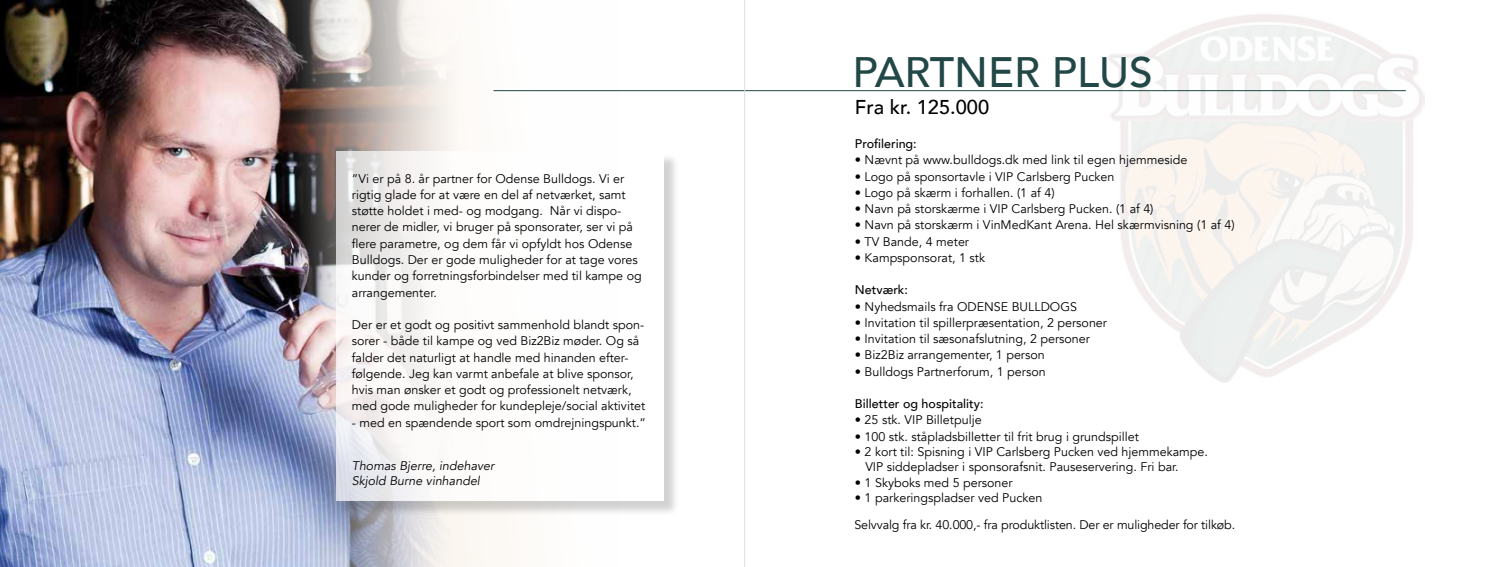
<style>
.page{position:relative;width:1489px;height:567px;background:#fff}
.page>*{position:absolute;margin:0;border:0;box-sizing:border-box;transform-origin:0 0}
.t1{font:500 42.5px "Avenir";color:#214746}
.t2{font:500 20px "Avenir";color:#000}
.t3{font:12.5px/16.2px "Avenir";color:#000}
.t4{font:500 12.5px "Avenir";color:#000}
.t5{font:italic 12.5px/15px "Avenir";color:#000}
</style>
<div class="page">
<img style="left:0;top:0;width:613px;height:567px">
<div style="left:337px;top:153px;width:342px;height:363px;background:#000;opacity:.26"></div>
<div style="left:336px;top:151px;width:327px;height:350px;background:#fff"></div>
<img style="left:1108px;top:14px;width:316px;height:369px">
<hr style="left:493px;top:90px;width:912px;height:1px;background:#214746">
<hr style="left:744px;top:0;width:1px;height:567px;background:#dcddde">
<p class="t3" style="left:352px;top:171px;width:291px">”Vi er på 8. år partner for Odense Bulldogs. Vi er rigtig glade for at være en del af netværket, samt støtte holdet i med- og modgang. Når vi dispo&shy;nerer de midler, vi bruger på sponsorater, ser vi på flere parametre, og dem får vi opfyldt hos Odense Bulldogs. Der er gode muligheder for at tage vores kunder og forretningsforbindelser med til kampe og arrangementer.</p>
<p class="t3" style="left:352px;top:317px;width:295px">Der er et godt og positivt sammenhold blandt spon&shy;sorer - både til kampe og ved Biz2Biz møder. Og så falder det naturligt at handle med hinanden efter&shy;følgende. Jeg kan varmt anbefale at blive sponsor, hvis man ønsker et godt og professionelt netværk, med gode muligheder for kundepleje/social aktivitet</p>
<p class="t3" style="left:352px;top:414px;width:296px">- med en spændende sport som omdrejningspunkt.”</p>
<p class="t5" style="left:352px;top:459px;width:144px">Thomas Bjerre, indehaver<br>Skjold Burne vinhandel</p>
<h1 class="t1" style="left:852px;top:35px;width:301px">PARTNER PLUS</h1>
<h2 class="t2" style="left:854px;top:90px;width:136px">Fra kr. 125.000</h2>
<p class="t4" style="left:854px;top:133px;width:63px">Profilering:</p>
<p class="t3" style="left:854px;top:152px;width:334px">• Nævnt på www.bulldogs.dk med link til egen hjemmeside</p>
<p class="t3" style="left:854px;top:168px;width:261px">• Logo på sponsortavle i VIP Carlsberg Pucken</p>
<p class="t3" style="left:854px;top:185px;width:201px">• Logo på skærm i forhallen. (1 af 4)</p>
<p class="t3" style="left:854px;top:201px;width:300px">• Navn på storskærme i VIP Carlsberg Pucken. (1 af 4)</p>
<p class="t3" style="left:854px;top:217px;width:381px">• Navn på storskærm i VinMedKant Arena. Hel skærmvisning (1 af 4)</p>
<p class="t3" style="left:854px;top:233px;width:116px">• TV Bande, 4 meter</p>
<p class="t3" style="left:854px;top:250px;width:132px">• Kampsponsorat, 1 stk</p>
<p class="t4" style="left:854px;top:279px;width:55px">Netværk:</p>
<p class="t3" style="left:854px;top:298px;width:224px">• Nyhedsmails fra ODENSE BULLDOGS</p>
<p class="t3" style="left:854px;top:315px;width:254px">• Invitation til spillerpræsentation, 2 personer</p>
<p class="t3" style="left:854px;top:331px;width:236px">• Invitation til sæsonafslutning, 2 personer</p>
<p class="t3" style="left:854px;top:347px;width:191px">• Biz2Biz arrangementer, 1 person</p>
<p class="t3" style="left:854px;top:363px;width:192px">• Bulldogs Partnerforum, 1 person</p>
<p class="t4" style="left:854px;top:393px;width:130px">Billetter og hospitality:</p>
<p class="t3" style="left:854px;top:412px;width:128px">• 25 stk. VIP Billetpulje</p>
<p class="t3" style="left:854px;top:428px;width:285px">• 100 stk. ståpladsbilletter til frit brug i grundspillet</p>
<p class="t3" style="left:865px;top:444px;width:344px;line-height:15px;text-indent:-10px">• 2 kort til: Spisning i VIP Carlsberg Pucken ved hjemmekampe.<br>VIP siddepladser i sponsorafsnit. Pauseservering. Fri bar.</p>
<p class="t3" style="left:854px;top:475px;width:159px">• 1 Skyboks med 5 personer</p>
<p class="t3" style="left:854px;top:490px;width:189px">• 1 parkeringspladser ved Pucken</p>
<p class="t3" style="left:854px;top:516px;width:382px">Selvvalg fra kr. 40.000,- fra produktlisten. Der er muligheder for tilkøb.</p>
</div>
